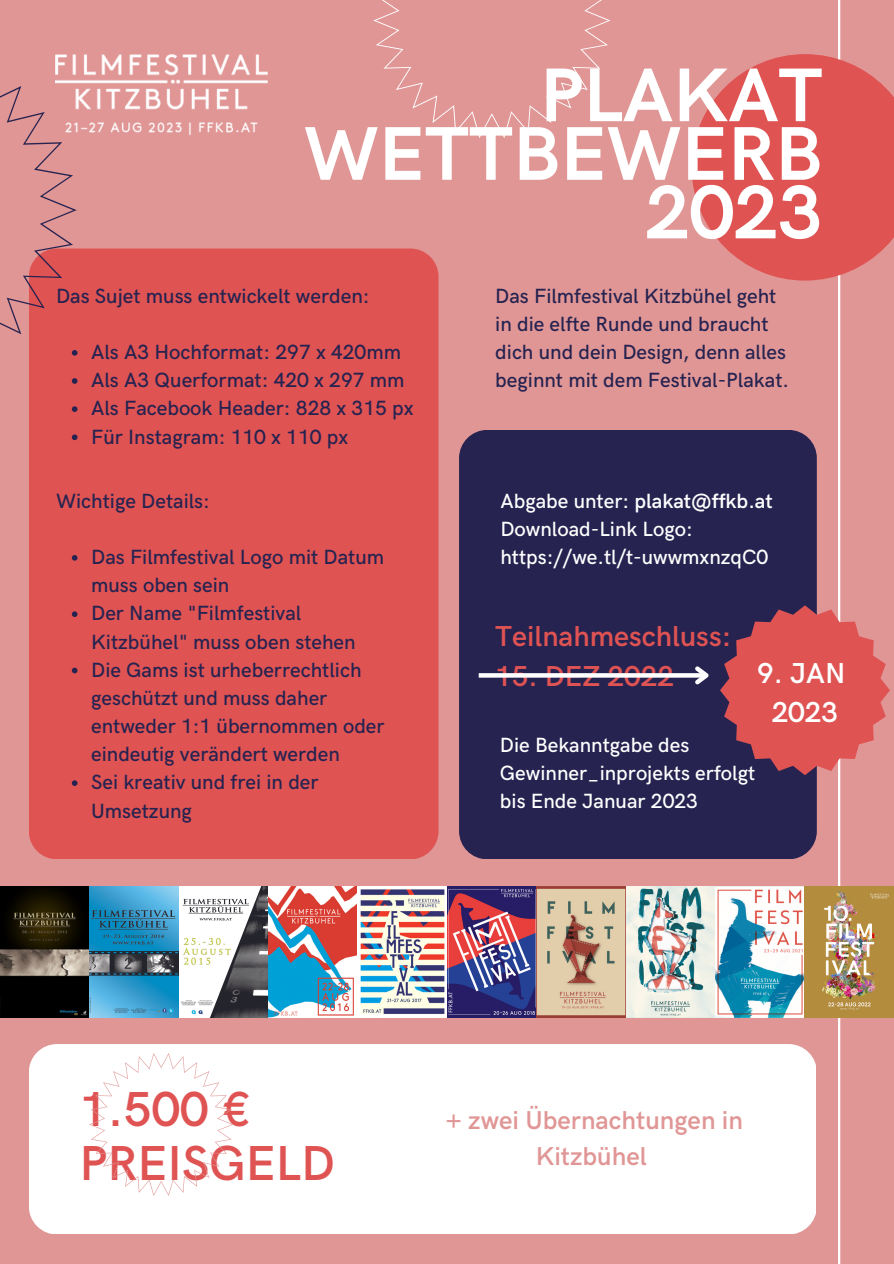
<style>
.page{position:relative;width:894px;height:1264px;background:#fff}
.page>*{position:absolute;margin:0;border:0;box-sizing:border-box;transform-origin:0 0}
.t1{font:700 76.2px/58.5px "HK Grotesk";color:#fff;text-align:right}
.t2{font:600 49.2px/54px "HK Grotesk";color:#df5353}
.t3{font:600 28.95px "HK Grotesk";color:#df5353}
.t4{font:600 28.95px/39.5px "HK Grotesk";color:#fff;text-align:center}
.t5{font:600 25.95px/36px "HK Grotesk";color:#e19696;text-align:center}
.t6{font:500 20.7px/28.2px "HK Grotesk";color:#262350}
.t7{font:500 20.7px/28.2px "HK Grotesk";color:#fff}
.s1{font-weight:600}
</style>
<div class="page">
<div style="left:0;top:0;width:893px;height:1263px;background:#e19696"></div>
<hr style="left:837px;top:0;width:3px;height:1263px;background:#fff">
<svg style="left:691px;top:54px;width:202px;height:226px;fill:#df5353"></svg>
<div style="left:459px;top:430px;width:357px;height:428px;background:#262350;border-radius:28px"></div>
<div style="left:29px;top:1044px;width:786px;height:189px;background:#fff;border-radius:28px"></div>
<div style="left:29px;top:248px;width:409px;height:610px;background:#df5353;border-radius:28px"></div>
<svg style="left:373px;top:0;width:237px;height:138px"></svg>
<svg style="left:89px;top:1053px;width:144px;height:142px"></svg>
<img style="left:0;top:886px;width:893px;height:131px">
<img style="left:77px;top:54px;width:190px;height:81px">
<svg style="left:720px;top:605px;width:169px;height:170px"></svg>
<svg style="left:0;top:54px;width:77px;height:330px"></svg>
<svg style="left:72px;top:406px;width:5px;height:6px"></svg>
<svg style="left:72px;top:434px;width:5px;height:6px"></svg>
<svg style="left:72px;top:555px;width:5px;height:5px"></svg>
<svg style="left:72px;top:611px;width:5px;height:6px"></svg>
<svg style="left:72px;top:667px;width:5px;height:6px"></svg>
<svg style="left:72px;top:780px;width:5px;height:6px"></svg>
<svg style="left:478px;top:673px;width:212px;height:4px"></svg>
<svg style="left:690px;top:666px;width:19px;height:19px"></svg>
<h1 class="t1" style="left:304px;top:69px;width:520px">PLAKAT<br>WETTBEWERB<br>2023</h1>
<p class="t6" style="left:56px;top:282px;width:315px">Das Sujet muss entwickelt werden:</p>
<p class="t6" style="left:91px;top:339px;width:324px">Als A3 Hochformat: 297 x 420mm<br>Als A3 Querformat: 420 x 297 mm<br>Als Facebook Header: 828 x 315 px<br>Für Instagram: 110 x 110 px</p>
<p class="t6" style="left:56px;top:487px;width:155px">Wichtige Details:</p>
<p class="t6" style="left:91px;top:543px;width:295px">Das Filmfestival Logo mit Datum muss oben sein<br>Der Name "Filmfestival<br>Kitzbühel" muss oben stehen<br>Die Gams ist urheberrechtlich geschützt und muss daher entweder 1:1 übernommen oder eindeutig verändert werden<br>Sei kreativ und frei in der<br>Umsetzung</p>
<p class="t6" style="left:495px;top:282px;width:295px">Das Filmfestival Kitzbühel geht in die elfte Runde und braucht dich und dein Design, denn alles beginnt mit dem Festival-Plakat.</p>
<p class="t7" style="left:500px;top:487px;width:274px">Abgabe unter: <span class="s1">plakat@ffkb.at<br></span>Download-Link Logo: https://we.tl/t-uwwmxnzqC0</p>
<h3 class="t3" style="left:495px;top:620px;width:237px">Teilnahmeschluss:</h3>
<h3 class="t3" style="left:495px;top:659px;width:180px">15. DEZ 2022</h3>
<h3 class="t4" style="left:757px;top:654px;width:90px">9. JAN<br>2023</h3>
<p class="t7" style="left:500px;top:731px;width:257px">Die Bekanntgabe des<br>Gewinner_inprojekts erfolgt bis Ende Januar 2023</p>
<h2 class="t2" style="left:79px;top:1083px;width:257px">1.500 €<br>PREISGELD</h2>
<p class="t5" style="left:446px;top:1103px;width:298px">+ zwei Übernachtungen in<br>Kitzbühel</p>
</div>
